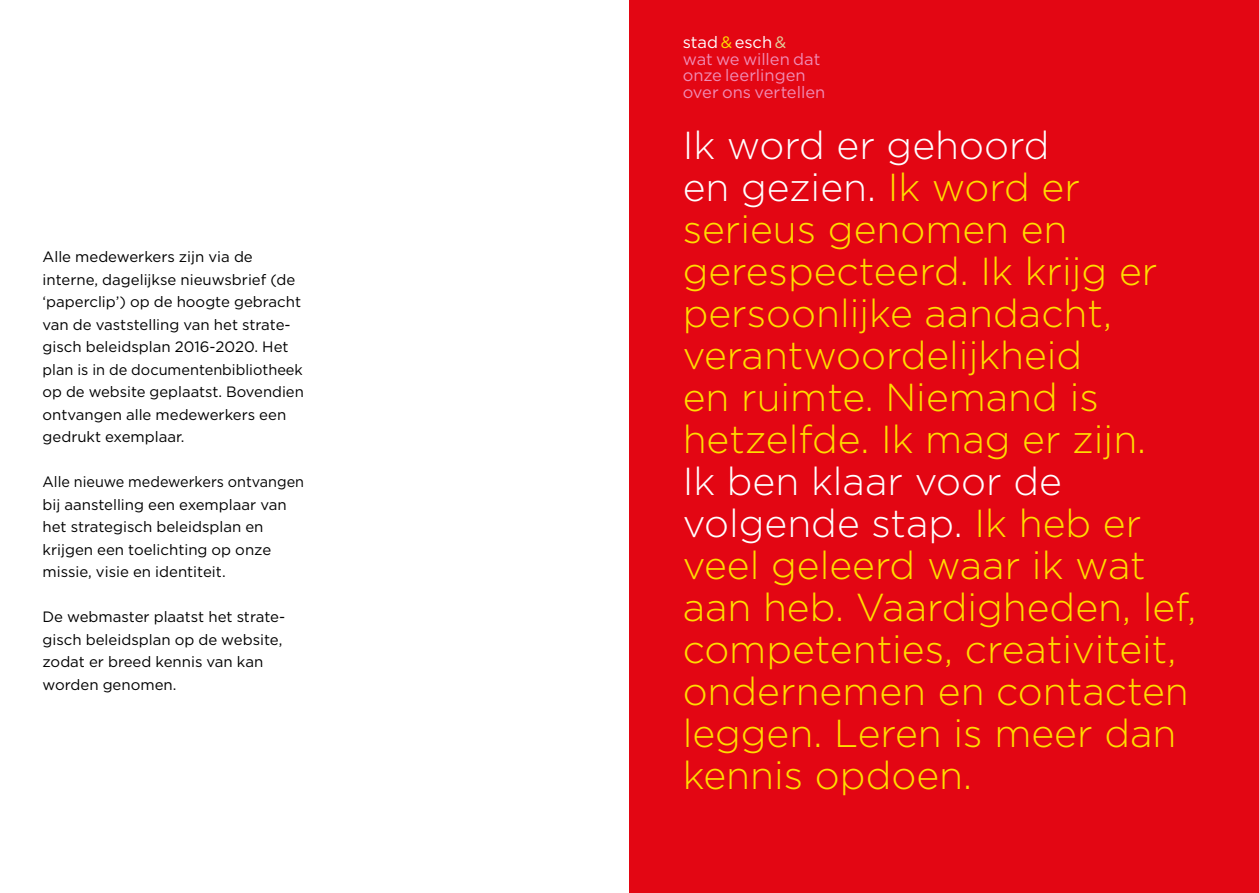
<style>
.page{position:relative;width:1259px;height:893px;background:#fff}
.page>*{position:absolute;margin:0;border:0;box-sizing:border-box;transform-origin:0 0}
.t1{font:300 39px/42px "Gotham";color:#fd0}
.t2{font:16.5px/16.5px "Gotham";color:#f08cb5}
.t3{font:15px/22.5px "Gotham";color:#000}
.t4{font:15px/22.5px "Gotham";color:#000;scale:.96 1}
.s1{color:#fff}
.s2{color:#fd0}
.s3{color:#e0cf9c}
</style>
<div class="page">
<div style="left:629px;top:0;width:630px;height:893px;background:#e30613"></div>
<p class="t3" style="left:43px;top:246px;width:263px">Alle medewerkers zijn via de interne, dagelijkse nieuwsbrief (de ‘paperclip’) op de hoogte gebracht van de vaststelling van het strate&shy;gisch beleidsplan 2016-2020. Het plan is in de documentenbibliotheek op de website geplaatst. Bovendien ontvangen alle medewerkers een gedrukt exemplaar.</p>
<p class="t4" style="left:43px;top:471px;width:274px">Alle nieuwe medewerkers ontvangen bij aanstelling een exemplaar van het strategisch beleidsplan en krijgen een toelichting op onze missie, visie en identiteit.</p>
<p class="t3" style="left:43px;top:606px;width:244px">De webmaster plaatst het strate&shy;gisch beleidsplan op de website, zodat er breed kennis van kan worden genomen.</p>
<p class="t2" style="left:682px;top:34px;width:144px"><span class="s1">stad</span> <span class="s2">&amp;</span> <span class="s1">esch</span> <span class="s3">&amp;<br></span>wat we willen dat onze leerlingen over ons vertellen</p>
<h1 class="t1" style="left:682px;top:123px;width:476px"><span class="s1">Ik word er gehoord<br>en gezien.</span> Ik word er serieus genomen en gerespecteerd. Ik krijg er persoonlijke aandacht, verantwoordelijkheid<br>en ruimte. Niemand is hetzelfde. Ik mag er zijn.</h1>
<h1 class="t1" style="left:682px;top:459px;width:515px"><span class="s1">Ik ben klaar voor de volgende stap.</span> Ik heb er veel geleerd waar ik wat aan heb. Vaardigheden, lef, competenties, creativiteit, ondernemen en contacten leggen. Leren is meer dan kennis opdoen.</h1>
</div>
